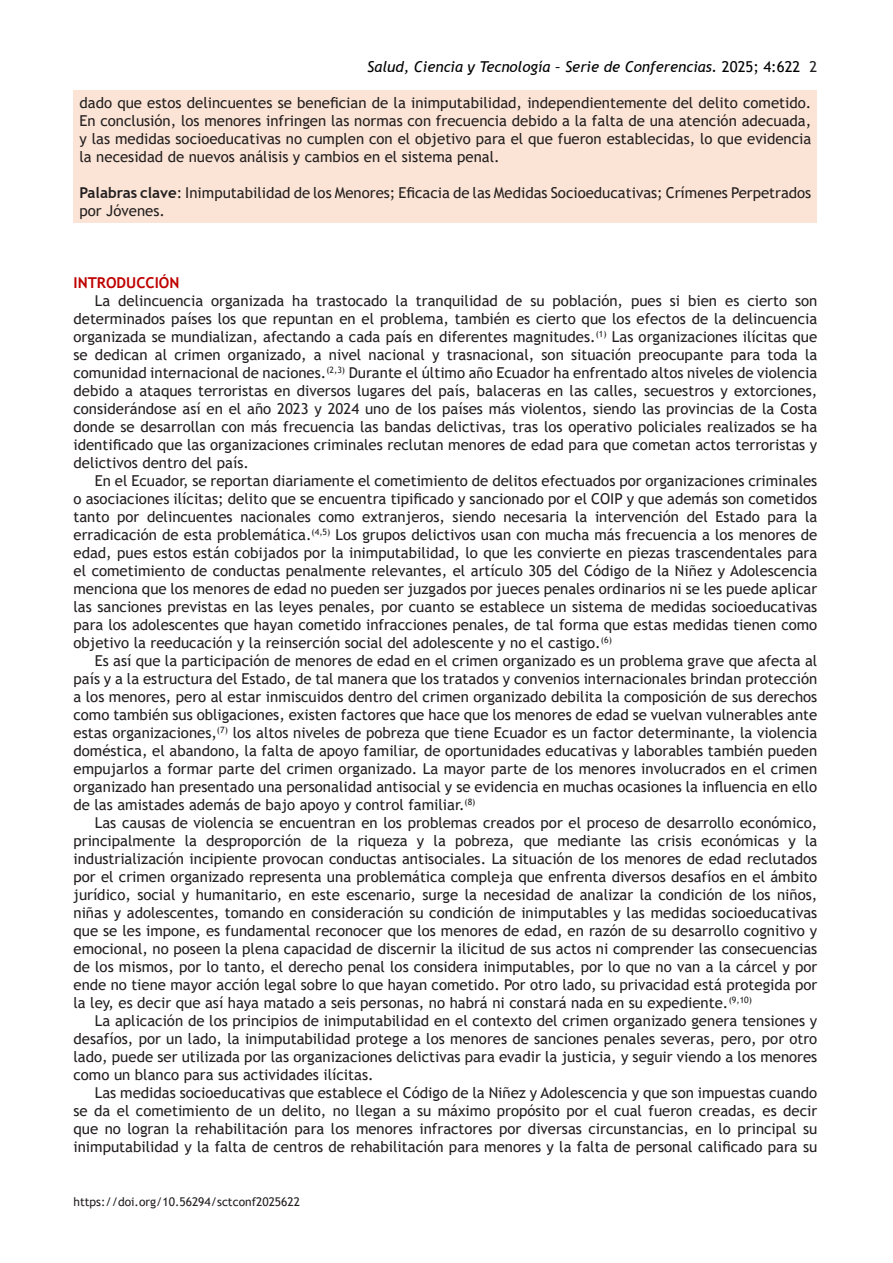
<style>
.page{position:relative;width:893px;height:1263px;background:#fff}
.page>*{position:absolute;margin:0;border:0;box-sizing:border-box;transform-origin:0 0}
.t1{font:15px/18px "Trebuchet MS";color:#231f20;text-align:justify}
.t2{font:italic 15px "Trebuchet MS";color:#000}
.t3{font:700 15px "Trebuchet MS";color:#be0000}
.t4{font:12px "Trebuchet MS";color:#231f20}
.s1{font-style:normal}
.s2{font-style:normal;color:#231f20}
.s3{font-weight:700}
</style>
<div class="page">
<div style="left:74px;top:90px;width:743px;height:132px;background:#fbe4d5"></div>
<p class="t2" style="left:367px;top:58px;width:452px">Salud, Ciencia y Tecnología – Serie de Conferencias. <span class="s1">2025; 4:622</span> <span class="s2">2</span></p>
<p class="t1" style="left:80px;top:94px;width:733px">dado que estos delincuentes se benefician de la inimputabilidad, independientemente del delito cometido.<br>En conclusión, los menores infringen las normas con frecuencia debido a la falta de una atención adecuada, y las medidas socioeducativas no cumplen con el objetivo para el que fueron establecidas, lo que evidencia la necesidad de nuevos análisis y cambios en el sistema penal.</p>
<p class="t1" style="left:80px;top:184px;width:733px"><span class="s3">Palabras clave</span>: Inimputabilidad de los Menores; Eficacia de las Medidas Socioeducativas; Crímenes Perpetrados por Jóvenes.</p>
<p class="t3" style="left:74px;top:273px;width:107px">INTRODUCCIÓN</p>
<p class="t1" style="left:74px;top:292px;width:745px;text-indent:21px">La delincuencia organizada ha trastocado la tranquilidad de su población, pues si bien es cierto son determinados países los que repuntan en el problema, también es cierto que los efectos de la delincuencia organizada se mundializan, afectando a cada país en diferentes magnitudes.<sup>(1)</sup> Las organizaciones ilícitas que se dedican al crimen organizado, a nivel nacional y trasnacional, son situación preocupante para toda la comunidad internacional de naciones.<sup>(2,3)</sup> Durante el último año Ecuador ha enfrentado altos niveles de violencia debido a ataques terroristas en diversos lugares del país, balaceras en las calles, secuestros y extorciones, considerándose así en el año 2023 y 2024 uno de los países más violentos, siendo las provincias de la Costa donde se desarrollan con más frecuencia las bandas delictivas, tras los operativo policiales realizados se ha identificado que las organizaciones criminales reclutan menores de edad para que cometan actos terroristas y delictivos dentro del país.</p>
<p class="t1" style="left:74px;top:472px;width:745px;text-indent:21px">En el Ecuador, se reportan diariamente el cometimiento de delitos efectuados por organizaciones criminales o asociaciones ilícitas; delito que se encuentra tipificado y sancionado por el COIP y que además son cometidos tanto por delincuentes nacionales como extranjeros, siendo necesaria la intervención del Estado para la erradicación de esta problemática.<sup>(4,5)</sup> Los grupos delictivos usan con mucha más frecuencia a los menores de edad, pues estos están cobijados por la inimputabilidad, lo que les convierte en piezas trascendentales para el cometimiento de conductas penalmente relevantes, el artículo 305 del Código de la Niñez y Adolescencia menciona que los menores de edad no pueden ser juzgados por jueces penales ordinarios ni se les puede aplicar las sanciones previstas en las leyes penales, por cuanto se establece un sistema de medidas socioeducativas para los adolescentes que hayan cometido infracciones penales, de tal forma que estas medidas tienen como objetivo la reeducación y la reinserción social del adolescente y no el castigo.<sup>(6)</sup></p>
<p class="t1" style="left:74px;top:652px;width:745px;text-indent:21px">Es así que la participación de menores de edad en el crimen organizado es un problema grave que afecta al país y a la estructura del Estado, de tal manera que los tratados y convenios internacionales brindan protección a los menores, pero al estar inmiscuidos dentro del crimen organizado debilita la composición de sus derechos como también sus obligaciones, existen factores que hace que los menores de edad se vuelvan vulnerables ante estas organizaciones,<sup>(7)</sup> los altos niveles de pobreza que tiene Ecuador es un factor determinante, la violencia doméstica, el abandono, la falta de apoyo familiar, de oportunidades educativas y laborables también pueden empujarlos a formar parte del crimen organizado. La mayor parte de los menores involucrados en el crimen organizado han presentado una personalidad antisocial y se evidencia en muchas ocasiones la influencia en ello de las amistades además de bajo apoyo y control familiar.<sup>(8)</sup></p>
<p class="t1" style="left:74px;top:814px;width:745px;text-indent:21px">Las causas de violencia se encuentran en los problemas creados por el proceso de desarrollo económico, principalmente la desproporción de la riqueza y la pobreza, que mediante las crisis económicas y la industrialización incipiente provocan conductas antisociales. La situación de los menores de edad reclutados por el crimen organizado representa una problemática compleja que enfrenta diversos desafíos en el ámbito jurídico, social y humanitario, en este escenario, surge la necesidad de analizar la condición de los niños, niñas y adolescentes, tomando en consideración su condición de inimputables y las medidas socioeducativas que se les impone, es fundamental reconocer que los menores de edad, en razón de su desarrollo cognitivo y emocional, no poseen la plena capacidad de discernir la ilicitud de sus actos ni comprender las consecuencias de los mismos, por lo tanto, el derecho penal los considera inimputables, por lo que no van a la cárcel y por ende no tiene mayor acción legal sobre lo que hayan cometido. Por otro lado, su privacidad está protegida por la ley, es decir que así haya matado a seis personas, no habrá ni constará nada en su expediente.<sup>(9,10)</sup></p>
<p class="t1" style="left:74px;top:1012px;width:745px;text-indent:21px">La aplicación de los principios de inimputabilidad en el contexto del crimen organizado genera tensiones y desafíos, por un lado, la inimputabilidad protege a los menores de sanciones penales severas, pero, por otro lado, puede ser utilizada por las organizaciones delictivas para evadir la justicia, y seguir viendo a los menores como un blanco para sus actividades ilícitas.</p>
<p class="t1" style="left:74px;top:1084px;width:745px;text-indent:21px">Las medidas socioeducativas que establece el Código de la Niñez y Adolescencia y que son impuestas cuando se da el cometimiento de un delito, no llegan a su máximo propósito por el cual fueron creadas, es decir que no logran la rehabilitación para los menores infractores por diversas circunstancias, en lo principal su inimputabilidad y la falta de centros de rehabilitación para menores y la falta de personal calificado para su</p>
<p class="t4" style="left:74px;top:1194px;width:228px">https://doi.org/10.56294/sctconf2025622</p>
</div>
